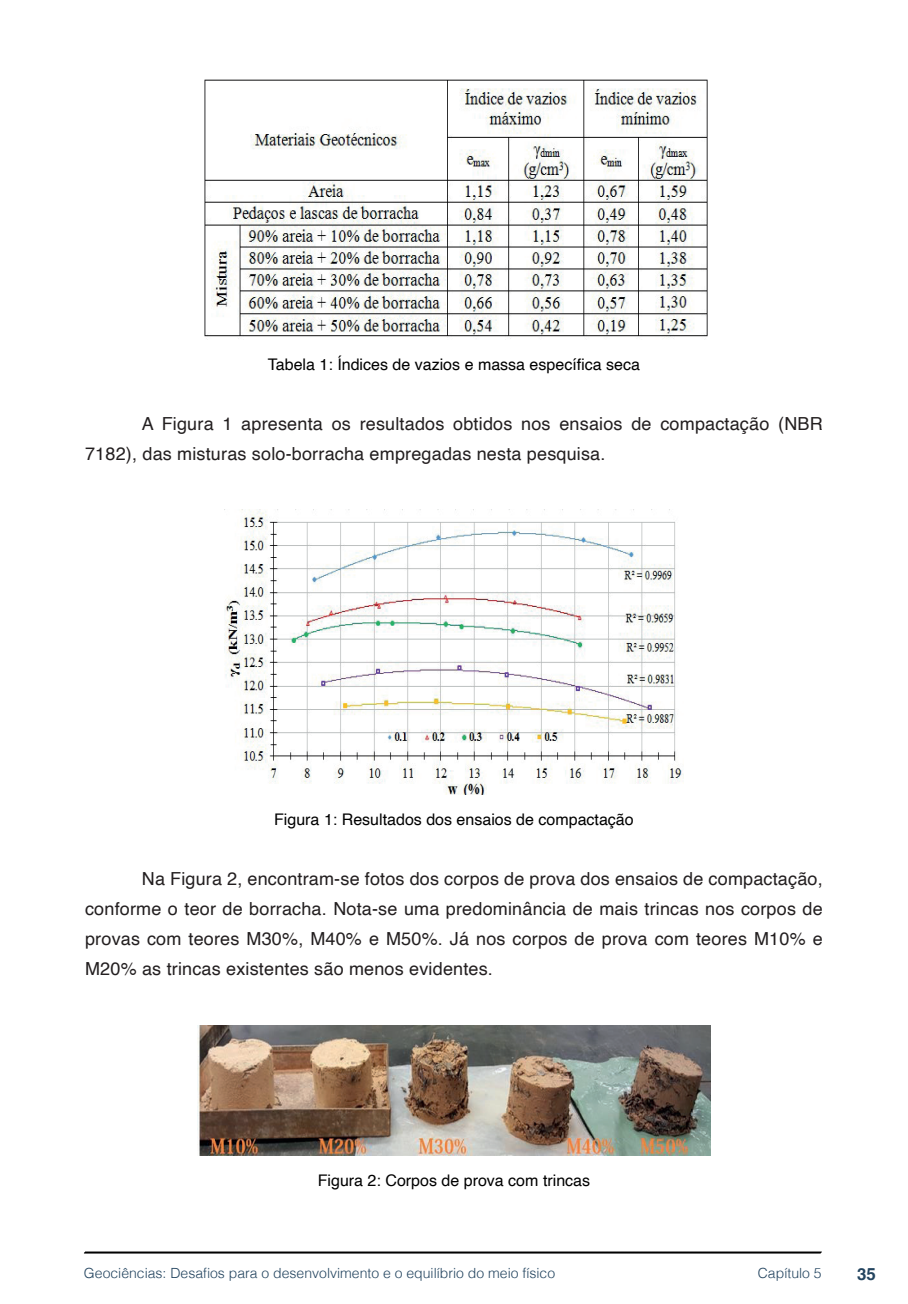
<style>
.page{position:relative;width:908px;height:1304px;background:#fff}
.page>*{position:absolute;margin:0;border:0;box-sizing:border-box;transform-origin:0 0}
.txt{font:18px/30px "Helvetica";letter-spacing:.01em;color:#231f20}
.t1{font:700 16.8px "Helvetica";color:#23445f}
.imagens_graf_tab{font:16px "Helvetica";color:#000}
.t2{font:300 14px "Helvetica";color:#23445f}
</style>
<div class="page">
<svg style="left:84px;top:1251px;width:737px;height:3px;background:#515151"></svg>
<img style="left:204px;top:79px;width:504px;height:260px">
<img style="left:224px;top:510px;width:459px;height:284px">
<img style="left:198px;top:1025px;width:511px;height:131px">
<p class="imagens_graf_tab" style="left:268px;top:352px;width:373px">Tabela 1: Índices de vazios e massa específica seca</p>
<p class="txt" style="left:85px;top:409px;width:738px;text-indent:57px">A Figura 1 apresenta os resultados obtidos nos ensaios de compactação (NBR<br>7182), das misturas solo-borracha empregadas nesta pesquisa.</p>
<p class="imagens_graf_tab" style="left:274px;top:807px;width:361px">Figura 1: Resultados dos ensaios de compactação</p>
<p class="txt" style="left:85px;top:864px;width:738px;text-align:justify;text-indent:57px">Na Figura 2, encontram-se fotos dos corpos de prova dos ensaios de compactação, conforme o teor de borracha. Nota-se uma predominância de mais trincas nos corpos de provas com teores M30%, M40% e M50%. Já nos corpos de prova com teores M10% e M20% as trincas existentes são menos evidentes.</p>
<p class="imagens_graf_tab" style="left:317px;top:1168px;width:274px">Figura 2: Corpos de prova com trincas</p>
<p class="t2" style="left:84px;top:1261px;width:472px">Geociências: Desafios para o desenvolvimento e o equilíbrio do meio físico</p>
<p class="t2" style="left:757px;top:1261px;width:65px">Capítulo 5</p>
<p class="t1" style="left:856px;top:1264px;width:20px">35</p>
</div>
